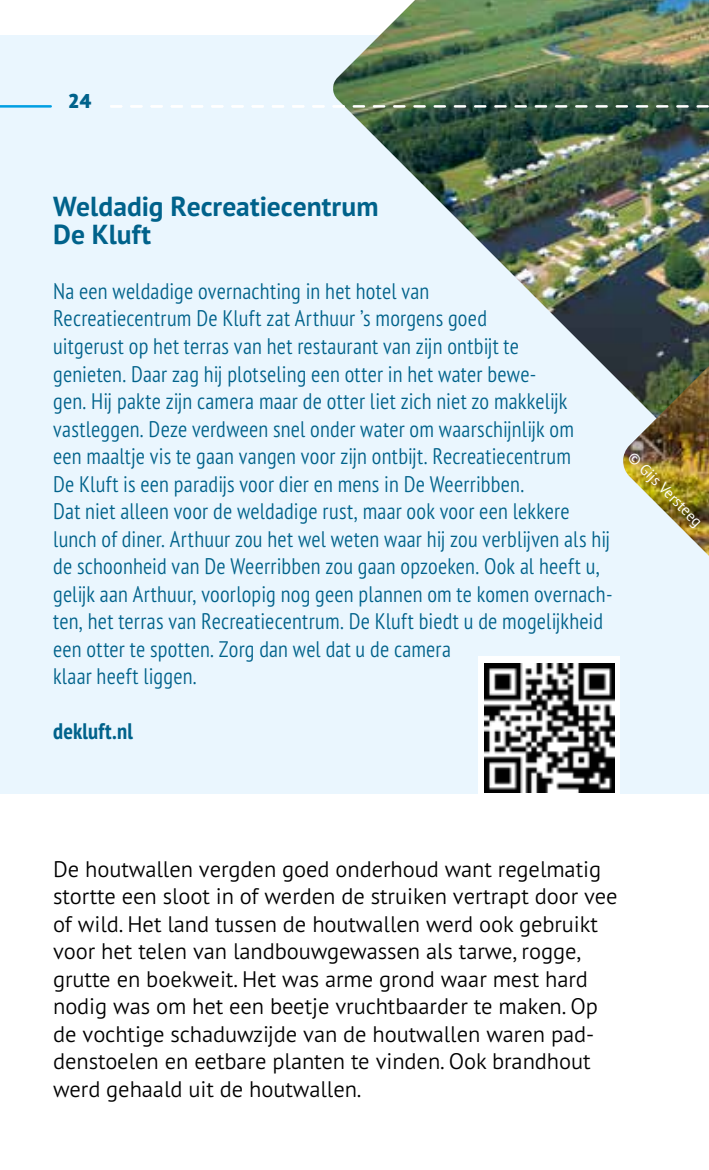
<style>
.page{position:relative;width:709px;height:1170px;background:#fff}
.page>*{position:absolute;margin:0;border:0;box-sizing:border-box;transform-origin:0 0}
.t1{font:700 27.5px/27.5px "PT Sans Pro";color:#00628b}
.t2{font:300 condensed 22.5px/27.5px "PT Sans Pro";letter-spacing:.01em;color:#00628b}
.t3{font:300 22.5px/27.5px "PT Sans Pro";letter-spacing:-.005em;color:#000}
.t4{font:700 condensed 22.5px "PT Sans Pro";letter-spacing:.01em;color:#00628b}
.t5{font:900 20px "PT Sans Pro";color:#00628b}
.t6{font:15px "PT Sans";color:#fff}
</style>
<div class="page">
<div style="left:0;top:35px;width:709px;height:759px;background:#eaf6fe"></div>
<img style="left:333px;top:0;width:376px;height:383px">
<div style="left:478px;top:656px;width:142px;height:172px;background:#fff"></div>
<img style="left:485px;top:663px;width:129px;height:129px">
<svg style="left:111px;top:105px;width:596px;height:3px"></svg>
<img style="left:621px;top:366px;width:88px;height:190px">
<hr style="left:0;top:105px;width:51px;height:3px;background:#009fe3">
<p class="t5" style="left:67px;top:87px;width:26px">24</p>
<p class="t1" style="left:53px;top:192px;width:327px">Weldadig Recreatiecentrum<br>De Kluft</p>
<p class="t2" style="left:53px;top:276px;width:561px">Na een weldadige overnachting in het hotel van<br>Recreatiecentrum De Kluft zat Arthuur ’s morgens goed<br>uitgerust op het terras van het restaurant van zijn ontbijt te<br>genieten. Daar zag hij plotseling een otter in het water bewe-<br>gen. Hij pakte zijn camera maar de otter liet zich niet zo makkelijk vastleggen. Deze verdween snel onder water om waarschijnlijk om<br>een maaltje vis te gaan vangen voor zijn ontbijt. Recreatiecentrum<br>De Kluft is een paradijs voor dier en mens in De Weerribben.<br>Dat niet alleen voor de weldadige rust, maar ook voor een lekkere lunch of diner. Arthuur zou het wel weten waar hij zou verblijven als hij de schoonheid van De Weerribben zou gaan opzoeken. Ook al heeft u, gelijk aan Arthuur, voorlopig nog geen plannen om te komen overnach&shy;ten, het terras van Recreatiecentrum. De Kluft biedt u de mogelijkheid een otter te spotten. Zorg dan wel dat u de camera<br>klaar heeft liggen.</p>
<p class="t4" style="left:53px;top:716px;width:81px">dekluft.nl</p>
<p class="t6" style="left:637px;top:448px;width:99px;rotate:45deg">© Gijs Versteeg</p>
<p class="t3" style="left:53px;top:854px;width:566px">De houtwallen vergden goed onderhoud want regelmatig stortte een sloot in of werden de struiken vertrapt door vee of wild. Het land tussen de houtwallen werd ook gebruikt voor het telen van landbouwgewassen als tarwe, rogge, grutte en boekweit. Het was arme grond waar mest hard nodig was om het een beetje vruchtbaarder te maken. Op de vochtige schaduwzijde van de houtwallen waren pad&shy;denstoelen en eetbare planten te vinden. Ook brandhout werd gehaald uit de houtwallen.</p>
</div>
